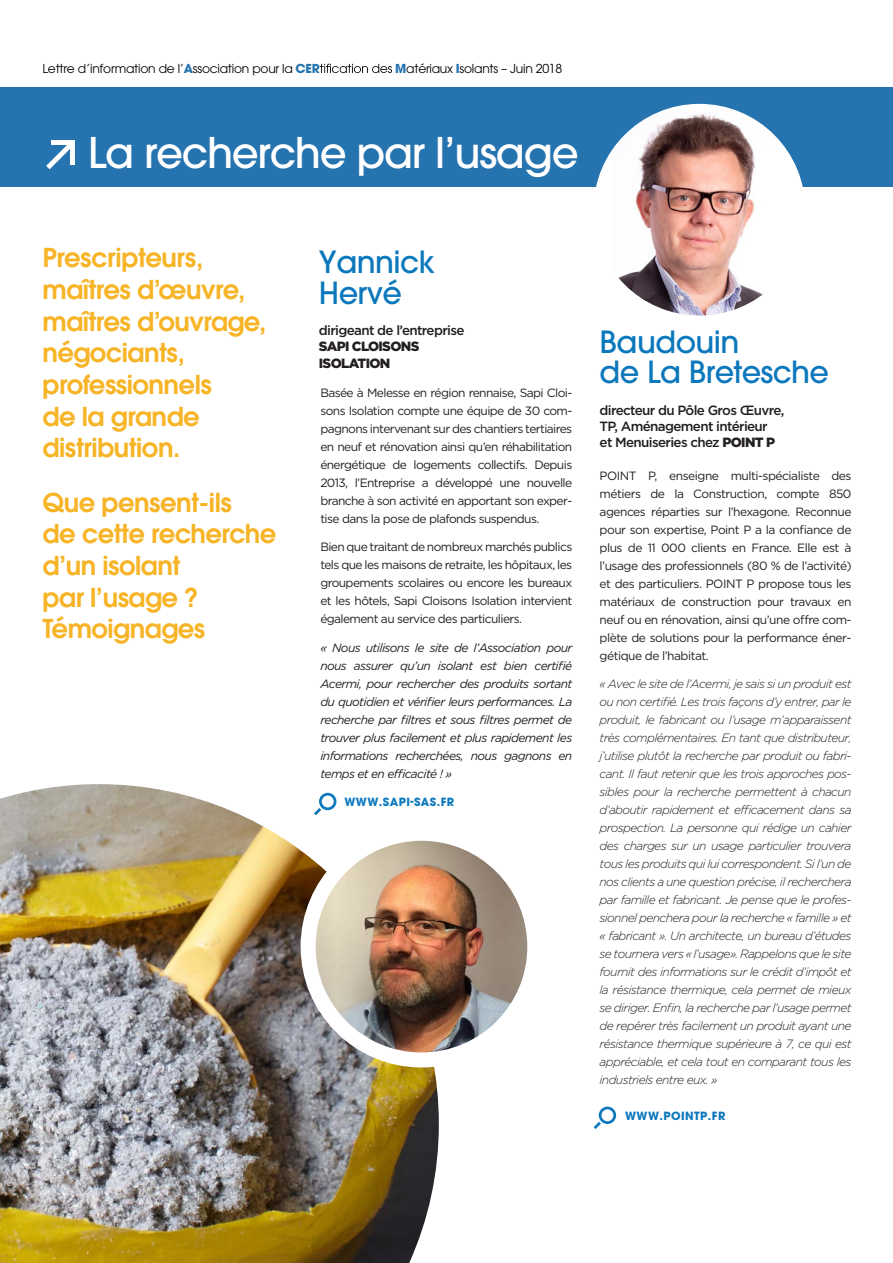
<style>
.page{position:relative;width:893px;height:1263px;background:#fff}
.page>*{position:absolute;margin:0;border:0;box-sizing:border-box;transform-origin:0 0}
.t1{font:500 42px "ITC Avant Garde Pro";letter-spacing:-.03em;color:#fff}
.t2{font:500 30.45px/30.5px "ITC Avant Garde Pro";letter-spacing:-.02em;color:#0c78bc}
.t3{font:600 25.95px/31.7px "ITC Avant Garde Pro";letter-spacing:-.02em;color:#f7b426}
.t4{font:500 13.35px/16.2px "Gotham";letter-spacing:-.05em;color:#231f20}
.t5{font:12.3px "ITC Avant Garde Pro";letter-spacing:-.02em;color:#000001}
.Courant{font:italic 300 12px/18px "Gotham";letter-spacing:-.05em;color:#231f20;text-align:justify}
.Courant-2{font:12px/18px "Gotham";letter-spacing:-.05em;color:#231f20;text-align:justify}
.Courant-3{font:italic 12px/18px "Gotham";letter-spacing:-.05em;color:#231f20;text-align:justify}
.t6{font:700 11.25px "ITC Avant Garde Pro";letter-spacing:.04em;color:#0c78bc}
.s1{font-weight:700;color:#2573af}
.s2{font-weight:900}
</style>
<div class="page">
<div style="left:0;top:88px;width:893px;height:99px;background:#2573af"></div>
<div style="left:70px;top:140px;width:5px;height:24px;background:#fff"></div>
<div style="left:51px;top:140px;width:24px;height:5px;background:#fff"></div>
<svg style="left:46px;top:145px;width:27px;height:24px"></svg>
<svg style="left:320px;top:64px;width:72px;height:9px"></svg>
<img style="left:0;top:784px;width:439px;height:479px">
<div style="left:301px;top:826px;width:241px;height:241px;background:#fff;border-radius:50%"></div>
<img style="left:594px;top:104px;width:211px;height:211px;border-radius:106px">
<img style="left:316px;top:841px;width:211px;height:211px;border-radius:106px">
<svg style="left:314px;top:793px;width:22px;height:22px"></svg>
<svg style="left:594px;top:1106px;width:22px;height:23px"></svg>
<p class="t5" style="left:43px;top:61px;width:279px">Lettre d’information de l’<span class="s1">A</span>ssociation pour la <span class="s1">CER</span></p>
<p class="t5" style="left:395px;top:61px;width:169px"><span class="s1">M</span>atériaux <span class="s1">I</span>solants – Juin 2018</p>
<p class="t1" style="left:88px;top:126px;width:492px">La recherche par l’usage</p>
<p class="t3" style="left:43px;top:242px;width:226px">Prescripteurs, maîtres d’œuvre, maîtres d’ouvrage, négociants, professionnels<br>de la grande distribution.</p>
<p class="t3" style="left:43px;top:486px;width:235px">Que pensent-ils<br>de cette recherche d’un isolant<br>par l’usage ?<br>Témoignages</p>
<p class="t2" style="left:319px;top:246px;width:118px">Yannick<br>Hervé</p>
<p class="t4" style="left:319px;top:322px;width:147px">dirigeant de l’entreprise<br><span class="s2">SAPI CLOISONS<br>ISOLATION</span></p>
<p class="Courant-2" style="left:320px;top:383px;width:253px">Basée à Melesse en région rennaise, Sapi Cloi&shy;sons Isolation compte une équipe de 30 com&shy;pagnons intervenant sur des chantiers tertiaires en neuf et rénovation ainsi qu’en réhabilitation énergétique de logements collectifs. Depuis 2013, l’Entreprise a développé une nouvelle branche à son activité en apportant son exper&shy;tise dans la pose de plafonds suspendus.</p>
<p class="Courant-2" style="left:320px;top:538px;width:253px">Bien que traitant de nombreux marchés publics tels que les maisons de retraite, les hôpitaux, les groupements scolaires ou encore les bureaux et les hôtels, Sapi Cloisons Isolation intervient également au service des particuliers.</p>
<p class="Courant-3" style="left:320px;top:639px;width:253px">« Nous utilisons le site de l’Association pour nous assurer qu’un isolant est bien certifié Acermi, pour rechercher des produits sortant du quotidien et vérifier leurs performances. La recherche par filtres et sous filtres permet de trouver plus facilement et plus rapidement les informations recherchées, nous gagnons en temps et en efficacité ! »</p>
<p class="t6" style="left:344px;top:794px;width:111px">WWW.SAPI-SAS.FR</p>
<p class="t2" style="left:600px;top:326px;width:231px">Baudouin<br>de La Bretesche</p>
<p class="t4" style="left:600px;top:402px;width:186px">directeur du Pôle Gros Œuvre,<br>TP, Aménagement intérieur<br>et Menuiseries chez <span class="s2">POINT P</span></p>
<p class="Courant-2" style="left:600px;top:466px;width:253px">POINT P, enseigne multi-spécialiste des métiers de la Construction, compte 850 agences réparties sur l’hexagone. Reconnue pour son expertise, Point P a la confiance de plus de 11 000 clients en France. Elle est à l’usage des professionnels (80 % de l’activité) et des particuliers. POINT P propose tous les matériaux de construction pour travaux en neuf ou en rénovation, ainsi qu’une offre com&shy;plète de solutions pour la performance éner&shy;gétique de l’habitat.</p>
<p class="Courant" style="left:600px;top:675px;width:253px">« Avec le site de l’Acermi, je sais si un produit est ou non certifié. Les trois façons d’y entrer, par le produit, le fabricant ou l’usage m’apparaissent très complémentaires. En tant que distributeur, j’utilise plutôt la recherche par produit ou fabri&shy;cant. Il faut retenir que les trois approches pos&shy;sibles pour la recherche permettent à chacun d’aboutir rapidement et efficacement dans sa prospection. La personne qui rédige un cahier des charges sur un usage particulier trouvera tous les produits qui lui correspondent. Si l’un de nos clients a une question précise, il recherchera par famille et fabricant. Je pense que le profes&shy;sionnel penchera pour la recherche « famille » et « fabricant ». Un architecte, un bureau d’études se tournera vers « l’usage». Rappelons que le site fournit des informations sur le crédit d’impôt et la résistance thermique, cela permet de mieux se diriger. Enfin, la recherche par l’usage permet de repérer très facilement un produit ayant une résistance thermique supérieure à 7, ce qui est appréciable, et cela tout en comparant tous les industriels entre eux. »</p>
<p class="t6" style="left:625px;top:1108px;width:102px">WWW.POINTP.FR</p>
</div>
